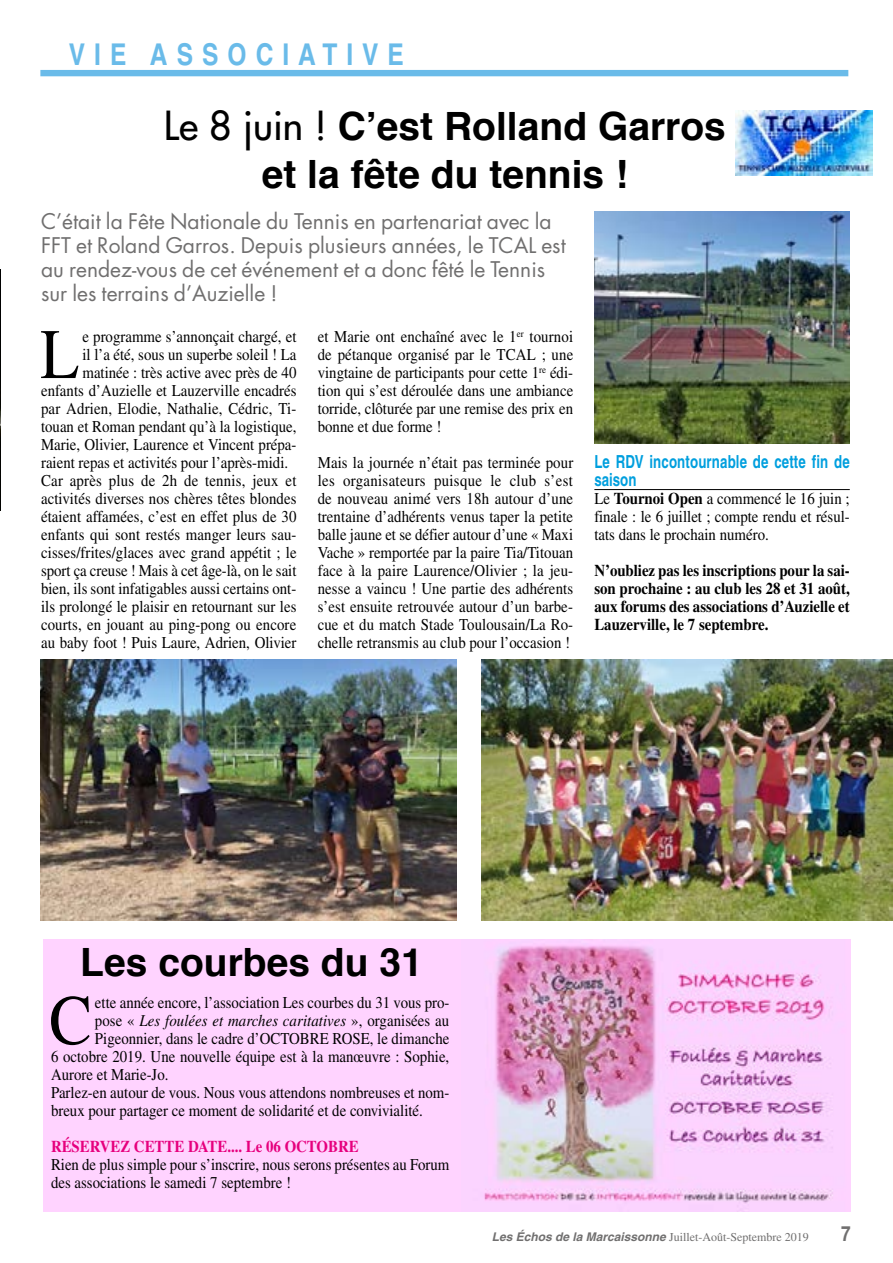
<style>
.page{position:relative;width:893px;height:1263px;background:#fff}
.page>*{position:absolute;margin:0;border:0;box-sizing:border-box;transform-origin:0 0}
.t1{font:70.95px "Times";color:#000;scale:.9 1}
.t2{font:700 39px/48px "Helvetica";color:#000;text-align:center}
.t3{font:700 condensed 30px "Helvetica";letter-spacing:.3em;color:#6abbe9}
.t4{font:21px/24px "Futura";color:#706f6f}
.t5{font:700 condensed 21px "Helvetica";color:#706f6f}
.t6{font:700 condensed 18px/18px "Helvetica";letter-spacing:.01em;color:#009fde;scale:.9 1}
.t7{font:16.5px/18px "Times";color:#000;text-align:justify;scale:.9 1}
.t8{font:700 16.5px/18px "Times";color:#000;text-align:justify;scale:.9 1}
.t9{font:italic 16.5px "Times";letter-spacing:.005em;color:#000;scale:.9 1}
.t10{font:700 16.5px "Times";color:#e6007d;scale:.9 1}
.t11{font:12px "Times";color:#706f6f}
.s1{font-family:"Futura";font-weight:400}
.s2{font-weight:700}
.s3{font-style:normal}
.s4{font-family:"Helvetica";font-weight:700;font-style:italic}
</style>
<div class="page">
<div style="left:43px;top:939px;width:418px;height:273px;background:#ffd3ff"></div>
<img style="left:0;top:269px;width:1px;height:241px">
<hr style="left:594px;top:489px;width:256px;height:1px;background:#000">
<img style="left:736px;top:111px;width:136px;height:64px">
<div style="left:40px;top:70px;width:808px;height:6px;background:#6abbe9"></div>
<img style="left:594px;top:211px;width:255px;height:232px">
<img style="left:481px;top:659px;width:412px;height:261px">
<img style="left:40px;top:659px;width:417px;height:261px">
<img style="left:461px;top:939px;width:390px;height:273px">
<h3 class="t3" style="left:69px;top:36px;width:337px">VIE ASSOCIATIVE</h3>
<h2 class="t2" style="left:164px;top:102px;width:563px"><span class="s1">Le 8 juin !</span> C’est Rolland Garros et la fête du tennis !</h2>
<p class="t4" style="left:41px;top:209px;width:526px">C’était la Fête Nationale du Tennis en partenariat avec la FFT et Roland Garros. Depuis plusieurs années, le TCAL est au rendez-vous de cet événement et a donc fêté le Tennis sur les terrains d’Auzielle !</p>
<h1 class="t1" style="left:40px;top:314px;width:45px">L</h1>
<p class="t7" style="left:82px;top:327px;width:239px">e programme s’annonçait chargé, et</p>
<p class="t7" style="left:82px;top:345px;width:239px">il l’a été, sous un superbe soleil ! La</p>
<p class="t7" style="left:82px;top:363px;width:239px">matinée : très active avec près de 40</p>
<p class="t7" style="left:41px;top:381px;width:285px">enfants d’Auzielle et Lauzerville encadrés</p>
<p class="t7" style="left:41px;top:399px;width:285px">par Adrien, Elodie, Nathalie, Cédric, Ti-</p>
<p class="t7" style="left:41px;top:417px;width:285px">touan et Roman pendant qu’à la logistique,</p>
<p class="t7" style="left:41px;top:435px;width:285px">Marie, Olivier, Laurence et Vincent prépa-</p>
<p class="t7" style="left:41px;top:453px;width:276px">raient repas et activités pour l’après-midi.</p>
<p class="t7" style="left:41px;top:471px;width:285px">Car après plus de 2h de tennis, jeux et</p>
<p class="t7" style="left:41px;top:489px;width:285px">activités diverses nos chères têtes blondes</p>
<p class="t7" style="left:41px;top:507px;width:285px">étaient affamées, c’est en effet plus de 30</p>
<p class="t7" style="left:41px;top:525px;width:285px">enfants qui sont restés manger leurs sau-</p>
<p class="t7" style="left:41px;top:543px;width:285px">cisses/frites/glaces avec grand appétit ; le</p>
<p class="t7" style="left:41px;top:561px;width:285px">sport ça creuse ! Mais à cet âge-là, on le sait</p>
<p class="t7" style="left:41px;top:579px;width:285px">bien, ils sont infatigables aussi certains ont-</p>
<p class="t7" style="left:41px;top:597px;width:285px">ils prolongé le plaisir en retournant sur les</p>
<p class="t7" style="left:41px;top:615px;width:285px">courts, en jouant au ping-pong ou encore</p>
<p class="t7" style="left:41px;top:633px;width:285px">au baby foot ! Puis Laure, Adrien, Olivier</p>
<p class="t7" style="left:318px;top:327px;width:285px">et Marie ont enchaîné avec le 1<sup>er</sup> tournoi de pétanque organisé par le TCAL ; une vingtaine de participants pour cette 1<sup>re</sup> édi&shy;tion qui s’est déroulée dans une ambiance torride, clôturée par une remise des prix en bonne et due forme !</p>
<p class="t7" style="left:318px;top:453px;width:285px">Mais la journée n’était pas terminée pour les organisateurs puisque le club s’est de nouveau animé vers 18h autour d’une trentaine d’adhérents venus taper la petite balle jaune et se défier autour d’une « Maxi Vache » remportée par la paire Tia/Titouan face à la paire Laurence/Olivier ; la jeu&shy;nesse a vaincu ! Une partie des adhérents s’est ensuite retrouvée autour d’un barbe&shy;cue et du match Stade Toulousain/La Ro&shy;chelle retransmis au club pour l’occasion !</p>
<p class="t6" style="left:594px;top:452px;width:285px">Le RDV incontournable de cette fin de saison</p>
<p class="t7" style="left:594px;top:489px;width:285px">Le <span class="s2">Tournoi Open</span> a commencé le 16 juin ; finale : le 6 juillet ; compte rendu et résul&shy;tats dans le prochain numéro.</p>
<p class="t8" style="left:594px;top:561px;width:285px">N’oubliez pas les inscriptions pour la sai&shy;son prochaine : au club les 28 et 31 août, aux forums des associations d’Auzielle et Lauzerville, le 7 septembre.</p>
<h2 class="t2" style="left:80px;top:938px;width:344px">Les courbes du 31</h2>
<h1 class="t1" style="left:49px;top:980px;width:49px">C</h1>
<p class="t7" style="left:95px;top:993px;width:395px">ette année encore, l’association Les courbes du 31 vous pro-</p>
<p class="t9" style="left:95px;top:1011px;width:395px"><span class="s3">pose «</span> Les foulées et marches caritatives <span class="s3">», organisées au</span></p>
<p class="t7" style="left:95px;top:1029px;width:395px">Pigeonnier, dans le cadre d’OCTOBRE ROSE, le dimanche</p>
<p class="t7" style="left:51px;top:1047px;width:444px">6 octobre 2019. Une nouvelle équipe est à la manœuvre : Sophie,</p>
<p class="t7" style="left:51px;top:1065px;width:132px">Aurore et Marie-Jo.</p>
<p class="t7" style="left:51px;top:1083px;width:444px">Parlez-en autour de vous. Nous vous attendons nombreuses et nom-</p>
<p class="t7" style="left:51px;top:1101px;width:415px">breux pour partager ce moment de solidarité et de convivialité.</p>
<p class="t10" style="left:51px;top:1137px;width:343px">RÉSERVEZ CETTE DATE.... Le 06 OCTOBRE</p>
<p class="t7" style="left:51px;top:1155px;width:444px">Rien de plus simple pour s’inscrire, nous serons présentes au Forum des associations le samedi 7 septembre !</p>
<p class="t11" style="left:492px;top:1230px;width:319px"><span class="s4">Les Échos de la Marcaissonne</span> Juillet-Août-Septembre 2019</p>
<p class="t5" style="left:841px;top:1221px;width:11px">7</p>
</div>
